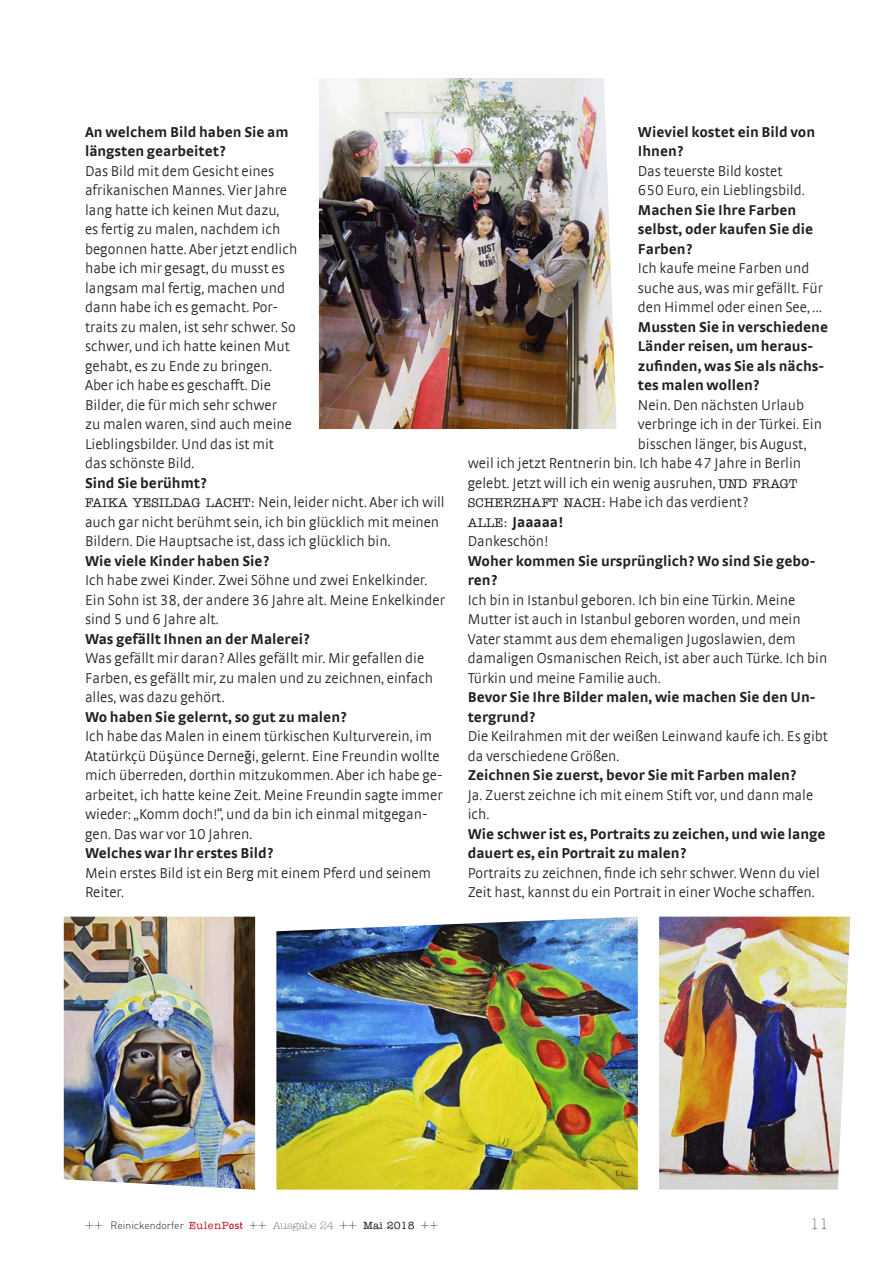
<style>
.page{position:relative;width:893px;height:1263px;background:#fff}
.page>*{position:absolute;margin:0;border:0;box-sizing:border-box;transform-origin:0 0}
.t1{font:300 15px/19.5px "Strada TF";color:#231f20}
.t2{font:700 15px/19.5px "Strada";color:#231f20}
.t3{font:300 15px "American Typewriter";color:#231f20}
.t4{font:300 10.5px "DIN";color:#231f20}
.s1{font-family:"American Typewriter";font-weight:500;font-size:12.75px}
.s2{font-family:"Meta Pro";font-weight:400}
.s3{font-family:"American Typewriter";font-stretch:condensed;font-size:15px}
.s4{font-family:"American Typewriter";font-weight:500;color:#c4121a}
.s5{font-weight:500;color:#c4121a}
.s6{font-family:"American Typewriter"}
.s7{font-family:"American Typewriter";font-weight:500}
</style>
<div class="page">
<img style="left:276px;top:917px;width:362px;height:273px">
<img style="left:64px;top:917px;width:191px;height:273px">
<img style="left:659px;top:917px;width:191px;height:272px">
<img style="left:319px;top:78px;width:298px;height:351px">
<p class="t2" style="left:85px;top:121px;width:205px">An welchem Bild haben Sie am längsten gearbeitet?</p>
<p class="t1" style="left:85px;top:161px;width:214px">Das Bild mit dem Gesicht eines afrikanischen Mannes. Vier Jahre lang hatte ich keinen Mut dazu,<br>es fertig zu malen, nachdem ich begonnen hatte. Aber jetzt endlich habe ich mir gesagt, du musst es langsam mal fertig, machen und dann habe ich es gemacht. Por&shy;traits zu malen, ist sehr schwer. So schwer, und ich hatte keinen Mut gehabt, es zu Ende zu bringen.<br>Aber ich habe es geschafft. Die<br>Bilder, die für mich sehr schwer<br>zu malen waren, sind auch meine<br>Lieblingsbilder. Und das ist mit das schönste Bild.</p>
<p class="t2" style="left:85px;top:472px;width:123px">Sind Sie berühmt?</p>
<p class="t1" style="left:85px;top:492px;width:361px"><span class="s1">FAIKA YESILDAG LACHT:</span> Nein, leider nicht. Aber ich will auch gar nicht berühmt sein, ich bin glücklich mit meinen<br>Bildern. Die Hauptsache ist, dass ich glücklich bin.</p>
<p class="t2" style="left:85px;top:550px;width:186px">Wie viele Kinder haben Sie?</p>
<p class="t1" style="left:85px;top:570px;width:361px">Ich habe zwei Kinder. Zwei Söhne und zwei Enkelkinder.<br>Ein Sohn ist 38, der andere 36 Jahre alt. Meine Enkelkinder sind 5 und 6 Jahre alt.</p>
<p class="t2" style="left:85px;top:628px;width:226px">Was gefällt Ihnen an der Malerei?</p>
<p class="t1" style="left:85px;top:648px;width:350px">Was gefällt mir daran? Alles gefällt mir. Mir gefallen die<br>Farben, es gefällt mir, zu malen und zu zeichnen, einfach alles, was dazu gehört.</p>
<p class="t2" style="left:85px;top:706px;width:263px">Wo haben Sie gelernt, so gut zu malen?</p>
<p class="t1" style="left:85px;top:726px;width:359px">Ich habe das Malen in einem türkischen Kulturverein, im Atatürkçü Dü<span class="s2">ş</span>ünce Derne<span class="s2">ğ</span>i, gelernt. Eine Freundin wollte mich überreden, dorthin mitzukommen. Aber ich habe ge&shy;arbeitet, ich hatte keine Zeit. Meine Freundin sagte immer wieder: „Komm doch!“, und da bin ich einmal mitgegan&shy;gen. Das war vor 10 Jahren.</p>
<p class="t2" style="left:85px;top:843px;width:190px">Welches war Ihr erstes Bild?</p>
<p class="t1" style="left:85px;top:863px;width:348px">Mein erstes Bild ist ein Berg mit einem Pferd und seinem<br>Reiter.</p>
<p class="t2" style="left:638px;top:121px;width:179px">Wieviel kostet ein Bild von<br>Ihnen?</p>
<p class="t1" style="left:638px;top:161px;width:168px">Das teuerste Bild kostet<br>650 Euro, ein Lieblingsbild.</p>
<p class="t2" style="left:638px;top:199px;width:177px">Machen Sie Ihre Farben selbst, oder kaufen Sie die<br>Farben?</p>
<p class="t1" style="left:638px;top:258px;width:187px">Ich kaufe meine Farben und suche aus, was mir gefällt. Für den Himmel oder einen See, …</p>
<p class="t2" style="left:638px;top:316px;width:192px">Mussten Sie in verschiedene<br>Länder reisen, um heraus&shy;zufinden, was Sie als nächs&shy;tes malen wollen?</p>
<p class="t1" style="left:638px;top:395px;width:168px">Nein. Den nächsten Urlaub</p>
<p class="t1" style="left:638px;top:414px;width:186px">verbringe ich in der Türkei. Ein</p>
<p class="t1" style="left:638px;top:434px;width:170px">bisschen länger, bis August,</p>
<p class="t1" style="left:468px;top:453px;width:335px">weil ich jetzt Rentnerin bin. Ich habe 47 Jahre in Berlin</p>
<p class="t1" style="left:468px;top:473px;width:331px">gelebt. Jetzt will ich ein wenig ausruhen, <span class="s1">UND FRAGT</span></p>
<p class="t1" style="left:468px;top:492px;width:283px"><span class="s1">SCHERZHAFT NACH:</span> Habe ich das verdient?</p>
<p class="t2" style="left:468px;top:511px;width:97px"><span class="s1">ALLE:</span> Jaaaaa!</p>
<p class="t1" style="left:468px;top:531px;width:82px">Dankeschön!</p>
<p class="t2" style="left:468px;top:550px;width:349px">Woher kommen Sie ursprünglich? Wo sind Sie gebo&shy;ren?</p>
<p class="t1" style="left:468px;top:590px;width:361px">Ich bin in Istanbul geboren. Ich bin eine Türkin. Meine Mutter ist auch in Istanbul geboren worden, und mein Vater stammt aus dem ehemaligen Jugoslawien, dem damaligen Osmanischen Reich, ist aber auch Türke. Ich bin Türkin und meine Familie auch.</p>
<p class="t2" style="left:468px;top:687px;width:349px">Bevor Sie Ihre Bilder malen, wie machen Sie den Un&shy;tergrund?</p>
<p class="t1" style="left:468px;top:726px;width:362px">Die Keilrahmen mit der weißen Leinwand kaufe ich. Es gibt da verschiedene Größen.</p>
<p class="t2" style="left:468px;top:765px;width:330px">Zeichnen Sie zuerst, bevor Sie mit Farben malen?</p>
<p class="t1" style="left:468px;top:785px;width:347px">Ja. Zuerst zeichne ich mit einem Stift vor, und dann male ich.</p>
<p class="t2" style="left:468px;top:823px;width:359px">Wie schwer ist es, Portraits zu zeichen, und wie lange dauert es, ein Portrait zu malen?</p>
<p class="t1" style="left:468px;top:863px;width:354px">Portraits zu zeichnen, finde ich sehr schwer. Wenn du viel<br>Zeit hast, kannst du ein Portrait in einer Woche schaffen.</p>
<p class="t4" style="left:85px;top:1218px;width:355px"><span class="s3">++</span> Reinickendorfer <span class="s4">EulenP</span><span class="s5">ost</span> <span class="s3">++</span> <span class="s6">Ausgabe 24</span> <span class="s3">++</span> <span class="s7">Mai 2018</span> <span class="s3">++</span></p>
<p class="t3" style="left:810px;top:1215px;width:21px">11</p>
</div>
